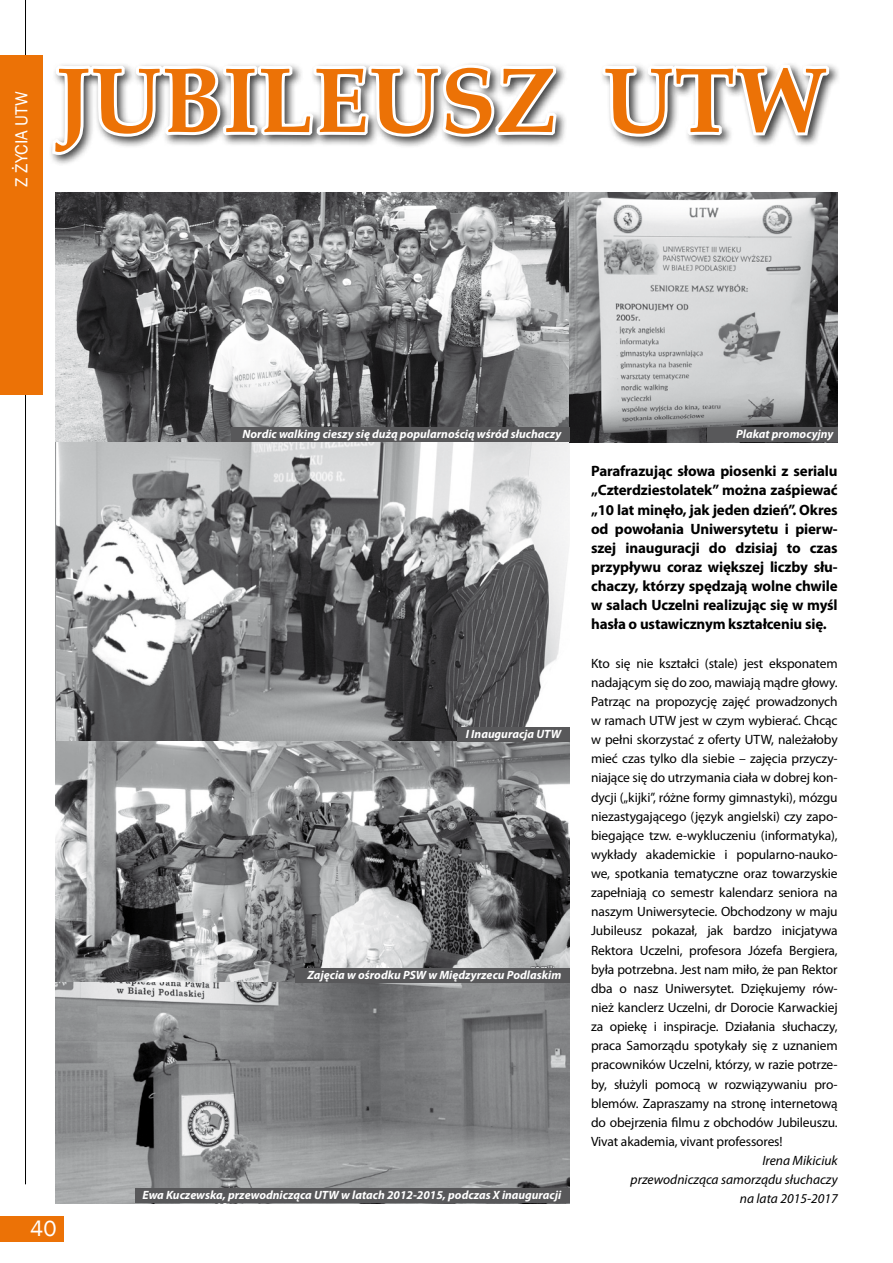
<style>
.page{position:relative;width:893px;height:1263px;background:#fff}
.page>*{position:absolute;margin:0;border:0;box-sizing:border-box;transform-origin:0 0}
.t1{font:700 91.5px "Palatino Linotype";color:#ec7206}
.t2{font:22.5px "Franklin Gothic";color:#fff}
.t3{font:18px "Franklin Gothic";color:#fff}
.t4{font:700 15px/19.2px "Myriad Pro";letter-spacing:-.01em;color:#000;text-align:justify}
.t5{font:13.5px/19.2px "Myriad Pro";letter-spacing:-.01em;color:#000;text-align:justify}
.t6{font:italic 13.5px/19.2px "Myriad Pro";color:#000;text-align:right}
.t7{font:italic 700 12px "Myriad Pro";color:#fff}
</style>
<div class="page">
<hr style="left:25px;top:395px;width:1px;height:789px;background:#000">
<hr style="left:25px;top:0;width:1px;height:55px;background:#000">
<img style="left:55px;top:192px;width:515px;height:550px">
<img style="left:55px;top:742px;width:515px;height:461px">
<div style="left:0;top:55px;width:43px;height:340px;background:#ec7206"></div>
<div style="left:0;top:1216px;width:64px;height:26px;background:#ec7206"></div>
<div style="left:48px;top:61px;width:792px;height:105px;background:#000;opacity:.75"></div>
<svg style="left:49px;top:63px;width:110px;height:95px"></svg>
<svg style="left:159px;top:62px;width:64px;height:963px"></svg>
<svg style="left:220px;top:63px;width:35px;height:75px"></svg>
<svg style="left:255px;top:63px;width:55px;height:952px;background:#939495"></svg>
<svg style="left:310px;top:63px;width:62px;height:952px;background:#929294"></svg>
<svg style="left:365px;top:62px;width:196px;height:79px"></svg>
<svg style="left:599px;top:61px;width:235px;height:80px"></svg>
<img style="left:570px;top:192px;width:268px;height:250px">
<div style="left:231px;top:427px;width:339px;height:15px;background:#58585a"></div>
<div style="left:457px;top:727px;width:113px;height:15px;background:#58585a"></div>
<div style="left:296px;top:968px;width:274px;height:14px;background:#58585a"></div>
<div style="left:135px;top:1188px;width:435px;height:15px;background:#58585a"></div>
<div style="left:707px;top:427px;width:131px;height:15px;background:#58585a"></div>
<h3 class="t3" style="left:10px;top:187px;width:97px;rotate:-90deg">Z ŻYCIA UTW</h3>
<h1 class="t1" style="left:55px;top:36px;width:773px">JUBILEUSZ UTW</h1>
<p class="t7" style="left:243px;top:426px;width:320px">Nordic walking cieszy się dużą popularnością wśród słuchaczy</p>
<p class="t7" style="left:466px;top:726px;width:97px">I Inauguracja UTW</p>
<p class="t7" style="left:307px;top:967px;width:255px">Zajęcia w ośrodku PSW w Międzyrzecu Podlaskim</p>
<p class="t7" style="left:143px;top:1187px;width:420px">Ewa Kuczewska, przewodnicząca UTW w latach 2012-2015, podczas X inauguracji</p>
<p class="t7" style="left:736px;top:426px;width:99px">Plakat promocyjny</p>
<p class="t4" style="left:591px;top:461px;width:248px">Parafrazując słowa piosenki z serialu „Czterdziestolatek” można zaśpiewać „10 lat minęło, jak jeden dzień”. Okres od powołania Uniwersytetu i pierw&shy;szej inauguracji do dzisiaj to czas przypływu coraz większej liczby słu&shy;chaczy, którzy spędzają wolne chwile w salach Uczelni realizując się w myśl hasła o ustawicznym kształceniu się.</p>
<p class="t5" style="left:591px;top:653px;width:248px">Kto się nie kształci (stale) jest eksponatem nadającym się do zoo, mawiają mądre głowy.<br>Patrząc na propozycję zajęć prowadzonych w ramach UTW jest w czym wybierać. Chcąc w pełni skorzystać z oferty UTW, należałoby mieć czas tylko dla siebie – zajęcia przyczy&shy;niające się do utrzymania ciała w dobrej kon&shy;dycji („kijki”, różne formy gimnastyki), mózgu niezastygającego (język angielski) czy zapo&shy;biegające tzw. e-wykluczeniu (informatyka), wykłady akademickie i popularno-nauko&shy;we, spotkania tematyczne oraz towarzyskie zapełniają co semestr kalendarz seniora na naszym Uniwersytecie. Obchodzony w maju Jubileusz pokazał, jak bardzo inicjatywa Rektora Uczelni, profesora Józefa Bergiera, była potrzebna. Jest nam miło, że pan Rektor dba o nasz Uniwersytet. Dziękujemy rów&shy;nież kanclerz Uczelni, dr Dorocie Karwackiej za opiekę i inspiracje. Działania słuchaczy, praca Samorządu spotykały się z uznaniem pracowników Uczelni, którzy, w razie potrze&shy;by, służyli pomocą w rozwiązywaniu pro&shy;blemów. Zapraszamy na stronę internetową do obejrzenia filmu z obchodów Jubileuszu.<br>Vivat akademia, vivant professores!</p>
<p class="t6" style="left:631px;top:1151px;width:209px">Irena Mikiciuk<br>przewodnicząca samorządu słuchaczy na lata 2015-2017</p>
<h2 class="t2" style="left:30px;top:1215px;width:28px">40</h2>
</div>
